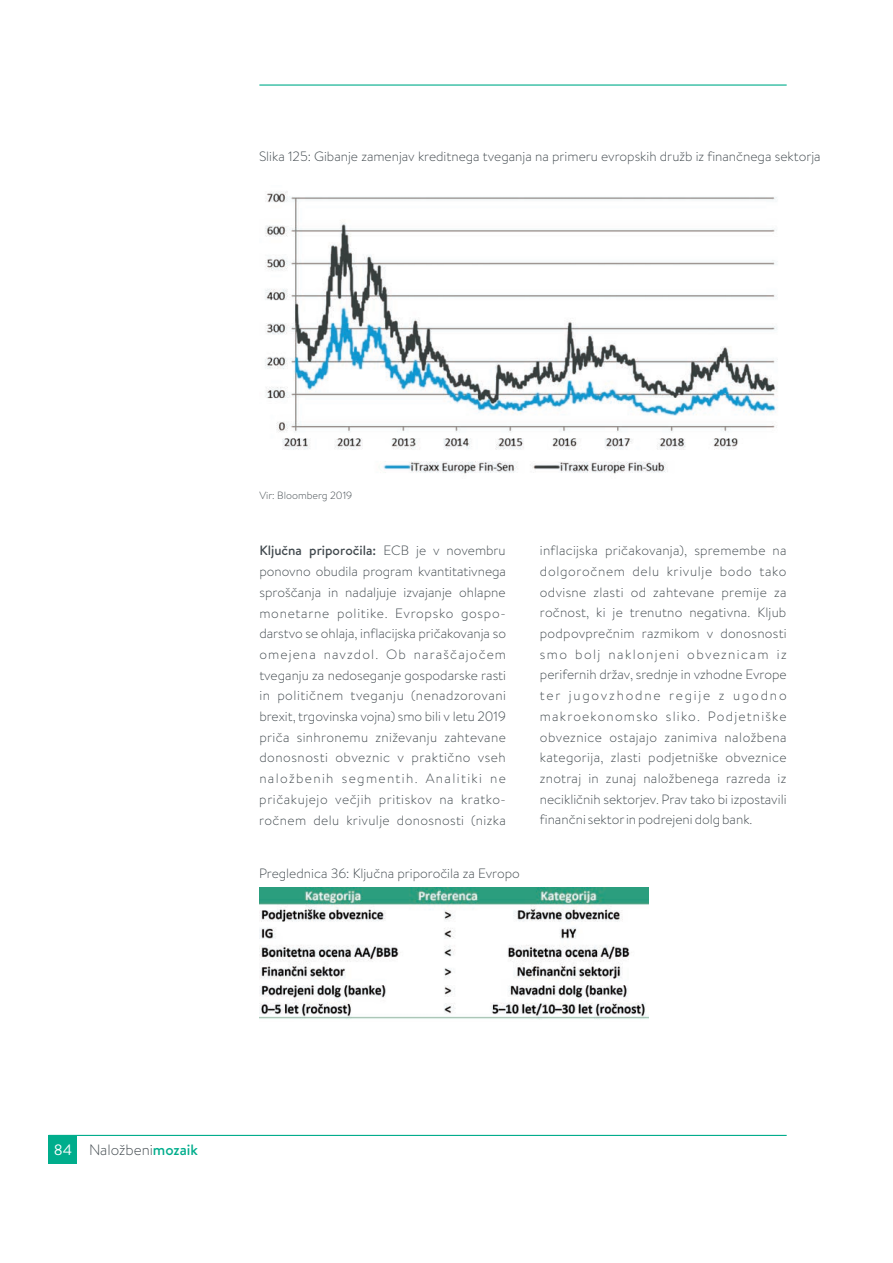
<style>
.page{position:relative;width:893px;height:1263px;background:#fff}
.page>*{position:absolute;margin:0;border:0;box-sizing:border-box;transform-origin:0 0}
.t1{font:300 15px "Brandon Text";color:#41494e}
.t2{font:300 13.5px/20.7px "Brandon Text";color:#41494e;text-align:justify}
.t3{font:300 10.5px "Brandon Text";color:#41494e}
.s1{font-weight:500}
.s2{font-weight:400;color:#fff}
.s3{font-weight:500;color:#00ad8c}
</style>
<div class="page">
<hr style="left:259px;top:84px;width:528px;height:2px;background:#00ad8c">
<div style="left:49px;top:1135px;width:28px;height:28px;background:#00ad8c"></div>
<hr style="left:49px;top:1135px;width:738px;height:1px;background:#00ad8c">
<img style="left:265px;top:191px;width:513px;height:283px">
<img style="left:259px;top:887px;width:389px;height:133px">
<p class="t2" style="left:259px;top:148px;width:563px">Slika 125: Gibanje zamenjav kreditnega tveganja na primeru evropskih družb iz finančnega sektorja</p>
<p class="t3" style="left:259px;top:492px;width:94px">Vir: Bloomberg 2019</p>
<p class="t2" style="left:259px;top:542px;width:248px"><span class="s1">Ključna priporočila:</span> ECB je v novembru ponovno obudila program kvantitativnega sproščanja in nadaljuje izvajanje ohlapne monetarne politike. Evropsko gospo&shy;darstvo se ohlaja, inflacijska pričakovanja so omejena navzdol. Ob naraščajočem tveganju za nedoseganje gospodarske rasti in političnem tveganju (nenadzorovani brexit, trgovinska vojna) smo bili v letu 2019 priča sinhronemu zniževanju zahtevane donosnosti obveznic v praktično vseh naložbenih segmentih. Analitiki ne pričakujejo večjih pritiskov na kratko&shy;ročnem delu krivulje donosnosti (nizka</p>
<p class="t2" style="left:540px;top:542px;width:248px">inflacijska pričakovanja), spremembe na dolgoročnem delu krivulje bodo tako odvisne zlasti od zahtevane premije za ročnost, ki je trenutno negativna. Kljub podpovprečnim razmikom v donosnosti smo bolj naklonjeni obveznicam iz perifernih držav, srednje in vzhodne Evrope ter jugovzhodne regije z ugodno makroekonomsko sliko. Podjetniške obveznice ostajajo zanimiva naložbena kategorija, zlasti podjetniške obveznice znotraj in zunaj naložbenega razreda iz necikličnih sektorjev. Prav tako bi izpostavili finančni sektor in podrejeni dolg bank.</p>
<p class="t2" style="left:259px;top:865px;width:262px">Preglednica 36: Ključna priporočila za Evropo</p>
<p class="t1" style="left:54px;top:1144px;width:146px"><span class="s2">84</span> Naložbeni<span class="s3">mozaik</span></p>
</div>
